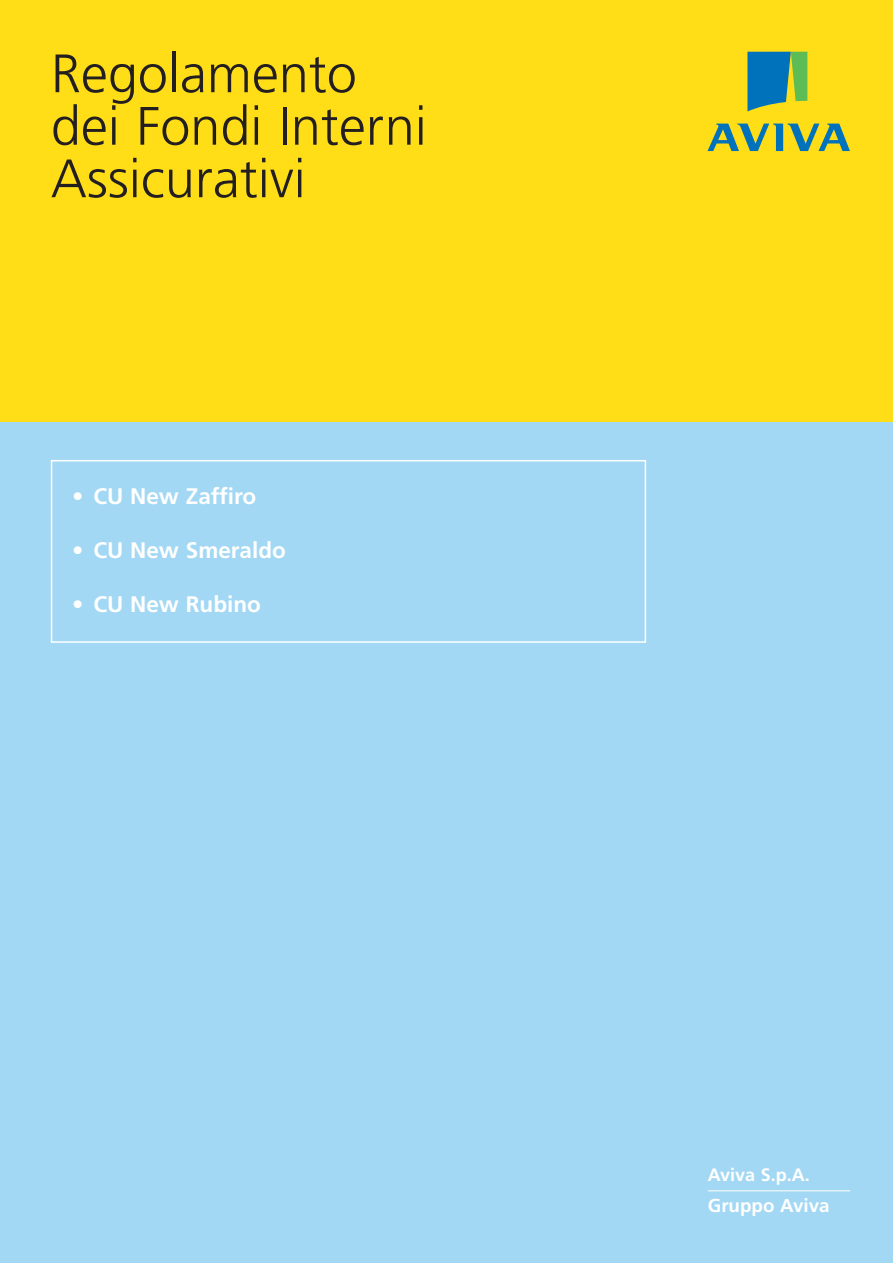
<style>
.page{position:relative;width:893px;height:1263px;background:#fff}
.page>*{position:absolute;margin:0;border:0;box-sizing:border-box;transform-origin:0 0}
.t1{font:300 54px/52.5px "Frutiger";color:#231f20}
.t2{font:700 22.5px "Frutiger";color:#fff}
.t3{font:700 18.75px "Frutiger";color:#fff}
.t4{font:700 18px "Frutiger";color:#fff}
</style>
<div class="page">
<div style="left:0;top:422px;width:893px;height:841px;background:#a3d8f4"></div>
<div style="left:0;top:1px;width:893px;height:421px;background:#ffdd17"></div>
<svg style="left:747px;top:52px;width:60px;height:59px"></svg>
<svg style="left:707px;top:124px;width:143px;height:27px"></svg>
<hr style="left:708px;top:1190px;width:142px;height:1px;background:#fff">
<div style="left:51px;top:460px;width:595px;height:183px;border:2px solid #fff"></div>
<h1 class="t1" style="left:51px;top:51px;width:377px">Regolamento dei Fondi Interni<br>Assicurativi</h1>
<p class="t2" style="left:72px;top:487px;width:186px">• CU New Zaffiro</p>
<p class="t2" style="left:72px;top:541px;width:215px">• CU New Smeraldo</p>
<p class="t2" style="left:72px;top:595px;width:190px">• CU New Rubino</p>
<p class="t4" style="left:708px;top:1167px;width:103px">Aviva S.p.A.</p>
<p class="t3" style="left:708px;top:1198px;width:123px">Gruppo Aviva</p>
</div>
